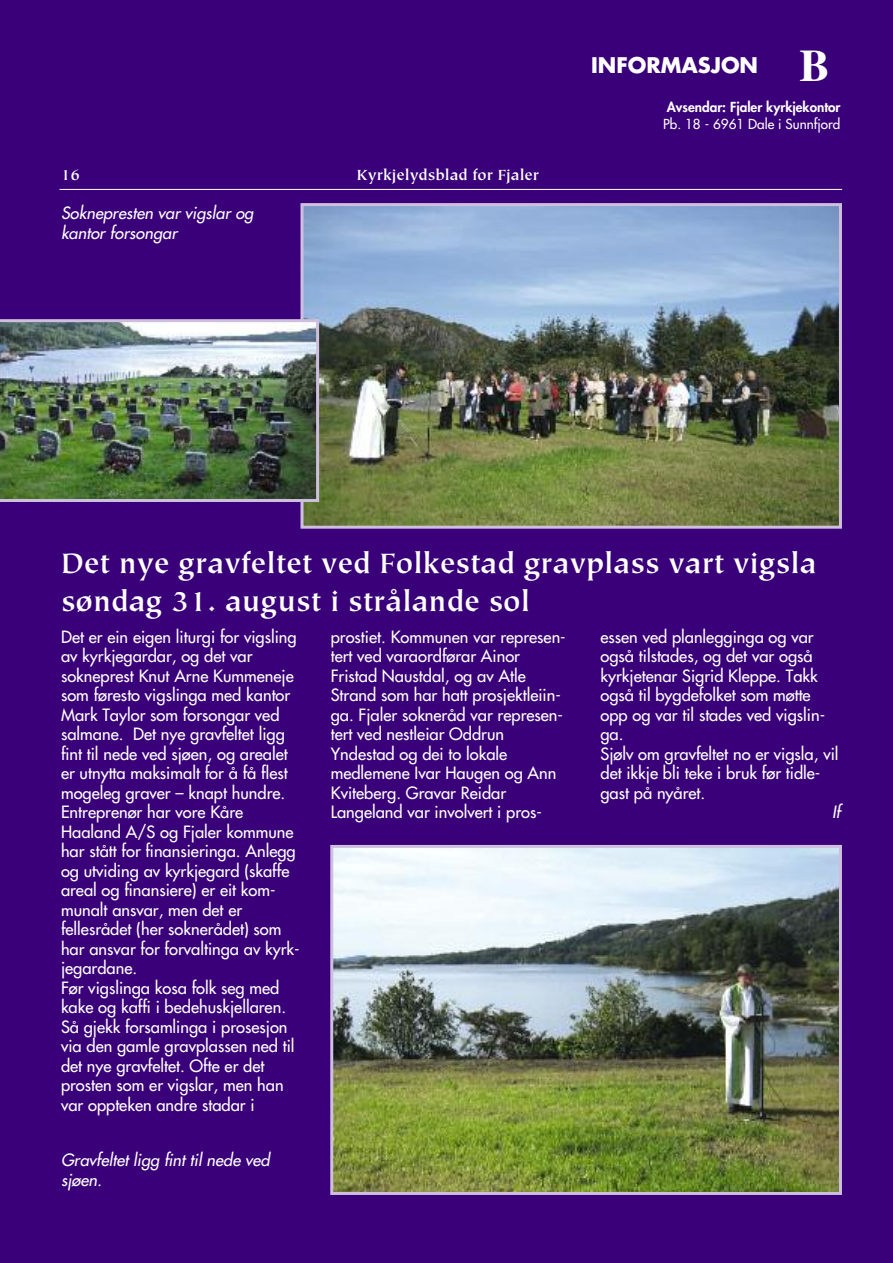
<style>
.page{position:relative;width:893px;height:1263px;background:#390079}
.page>*{position:absolute;margin:0;border:0;box-sizing:border-box;transform-origin:0 0}
.t1{font:700 45px "Times";color:#fff}
.t2{font:700 31.5px/37.8px "Tiepolo Std";color:#fff}
.t3{font:700 21px "Futura Std";color:#fff}
.t4{font:500 16.5px/19.5px "Futura Std";color:#fff}
.t5{font:italic 500 16.5px/19.5px "Futura Std";color:#fff}
.t6{font:700 16.5px "Tiepolo Std";color:#fff}
.t7{font:800 13.5px "Futura Std";color:#fff}
.t8{font:500 13.5px "Futura Std";color:#fff}
</style>
<div class="page">
<hr style="left:60px;top:189px;width:782px;height:1px;background:#fff">
<img style="left:304px;top:207px;width:534px;height:318px">
<div style="left:300px;top:203px;width:542px;height:326px;border:3px solid #cebfde"></div>
<img style="left:334px;top:849px;width:504px;height:342px">
<div style="left:330px;top:845px;width:512px;height:350px;border:3px solid #cebfde"></div>
<img style="left:0;top:319px;width:319px;height:183px">
<p class="t6" style="left:61px;top:169px;width:20px">16</p>
<p class="t6" style="left:357px;top:169px;width:184px">Kyrkjelydsblad for Fjaler</p>
<p class="t5" style="left:61px;top:205px;width:194px">Soknepresten var vigslar og kantor forsongar</p>
<h1 class="t1" style="left:800px;top:39px;width:32px">B</h1>
<p class="t3" style="left:591px;top:56px;width:168px">INFORMASJON</p>
<p class="t7" style="left:667px;top:101px;width:175px">Avsendar: Fjaler kyrkjekontor</p>
<p class="t8" style="left:663px;top:117px;width:179px">Pb. 18 - 6961 Dale i Sunnfjord</p>
<h2 class="t2" style="left:61px;top:547px;width:757px">Det nye gravfeltet ved Folkestad gravplass vart vigsla søndag 31. august i strålande sol</h2>
<p class="t4" style="left:61px;top:628px;width:240px">Det er ein eigen liturgi for vigsling av kyrkjegardar, og det var sokneprest Knut Arne Kummeneje som føresto vigslinga med kantor<br>Mark Taylor som forsongar ved salmane. Det nye gravfeltet ligg fint til nede ved sjøen, og arealet er utnytta maksimalt for å få flest mogeleg graver – knapt hundre.<br>Entreprenør har vore Kåre<br>Haaland A/S og Fjaler kommune har stått for finansieringa. Anlegg og utviding av kyrkjegard (skaffe areal og finansiere) er eit kom&shy;munalt ansvar, men det er fellesrådet (her soknerådet) som har ansvar for forvaltinga av kyrk&shy;jegardane.<br>Før vigslinga kosa folk seg med kake og kaffi i bedehuskjellaren.<br>Så gjekk forsamlinga i prosesjon via den gamle gravplassen ned til det nye gravfeltet. Ofte er det prosten som er vigslar, men han var oppteken andre stadar i</p>
<p class="t4" style="left:331px;top:628px;width:236px">prostiet. Kommunen var represen&shy;tert ved varaordførar Ainor<br>Fristad Naustdal, og av Atle<br>Strand som har hatt prosjektleiin&shy;ga. Fjaler sokneråd var represen&shy;tert ved nestleiar Oddrun<br>Yndestad og dei to lokale medlemene Ivar Haugen og Ann<br>Kviteberg. Gravar Reidar<br>Langeland var involvert i pros-</p>
<p class="t4" style="left:600px;top:628px;width:240px">essen ved planlegginga og var også tilstades, og det var også kyrkjetenar Sigrid Kleppe. Takk også til bygdefolket som møtte opp og var til stades ved vigslin&shy;ga.<br>Sjølv om gravfeltet no er vigsla, vil det ikkje bli teke i bruk før tidle&shy;gast på nyåret.</p>
<p class="t5" style="left:832px;top:803px;width:10px">If</p>
<p class="t5" style="left:61px;top:1151px;width:210px">Gravfeltet ligg fint til nede ved sjøen.</p>
</div>
